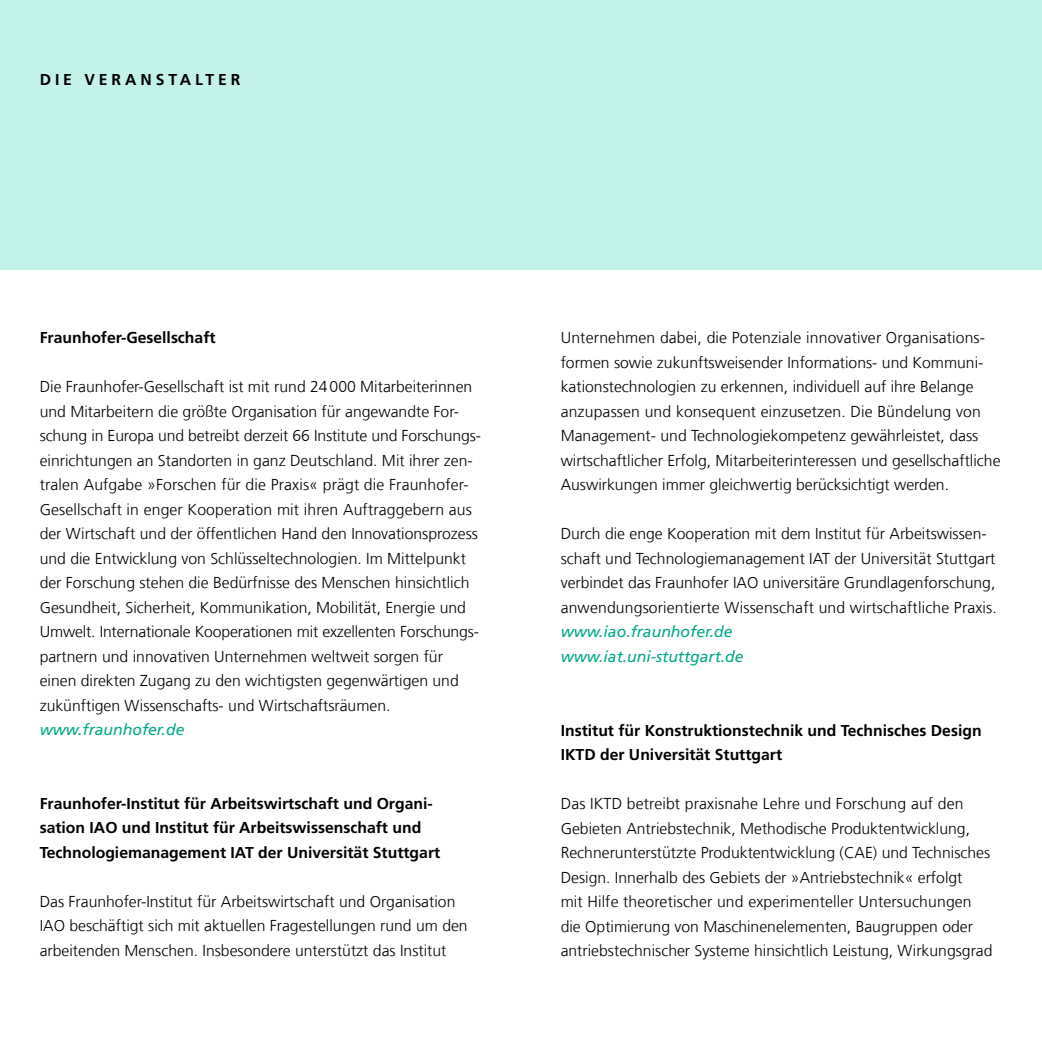
<style>
.page{position:relative;width:1042px;height:1042px;background:#fff}
.page>*{position:absolute;margin:0;border:0;box-sizing:border-box;transform-origin:0 0}
.t1{font:300 15.75px/24.5px "Frutiger LT Com";color:#000}
.t2{font:700 15.75px/24.5px "Frutiger LT Com";color:#000}
.t3{font:italic 15.75px/24.5px "Frutiger LT Com";color:#00a98a}
.t4{font:700 15.75px "Frutiger LT Com";letter-spacing:.25em;color:#000}
</style>
<div class="page">
<div style="left:0;top:0;width:536px;height:270px;background:#c3f2ea"></div>
<div style="left:506px;top:0;width:536px;height:270px;background:#c3f2ea"></div>
<p class="t4" style="left:40px;top:71px;width:202px">D ie Veranstalter</p>
<p class="t2" style="left:40px;top:325px;width:177px">Fraunhofer-Gesellschaft</p>
<p class="t1" style="left:40px;top:375px;width:443px">Die Fraunhofer-Gesellschaft ist mit rund 24000 Mitarbeiterinnen und Mitarbeitern die größte Organisation für angewandte For&shy;schung in Europa und betreibt derzeit 66 Institute und Forschungs&shy;einrichtungen an Standorten in ganz Deutschland. Mit ihrer zen&shy;tralen Aufgabe »Forschen für die Praxis« prägt die Fraunhofer-Gesellschaft in enger Kooperation mit ihren Auftraggebern aus der Wirtschaft und der öffentlichen Hand den Innovationsprozess und die Entwicklung von Schlüsseltechnologien. Im Mittelpunkt der Forschung stehen die Bedürfnisse des Menschen hinsichtlich Gesundheit, Sicherheit, Kommunikation, Mobilität, Energie und Umwelt. Internationale Kooperationen mit exzellenten Forschungs&shy;partnern und innovativen Unternehmen weltweit sorgen für einen direkten Zugang zu den wichtigsten gegenwärtigen und zukünftigen Wissenschafts- und Wirtschaftsräumen.</p>
<p class="t3" style="left:40px;top:718px;width:146px">www.fraunhofer.de</p>
<p class="t2" style="left:40px;top:791px;width:394px">Fraunhofer-Institut für Arbeitswirtschaft und Organi&shy;sation IAO und Institut für Arbeitswissenschaft und<br>Technologiemanagement IAT</p>
<p class="t2" style="left:258px;top:840px;width:184px">der Universität Stuttgart</p>
<p class="t1" style="left:40px;top:889px;width:429px">Das Fraunhofer-Institut für Arbeitswirtschaft und Organisation<br>IAO beschäftigt sich mit aktuellen Fragestellungen rund um den arbeitenden Menschen. Insbesondere unterstützt das Institut</p>
<p class="t1" style="left:561px;top:326px;width:441px">Unternehmen dabei, die Potenziale innovativer Organisations&shy;formen sowie zukunftsweisender Informations- und Kommuni&shy;kationstechnologien zu erkennen, individuell auf ihre Belange anzupassen und konsequent einzusetzen. Die Bündelung von Management- und Technologiekompetenz gewährleistet, dass wirtschaftlicher Erfolg, Mitarbeiterinteressen und gesellschaftliche Auswirkungen immer gleichwertig berücksichtigt werden.</p>
<p class="t1" style="left:561px;top:522px;width:438px">Durch die enge Kooperation mit dem Institut für Arbeitswissen&shy;schaft und Technologiemanagement IAT der Universität Stuttgart verbindet das Fraunhofer IAO universitäre Grundlagenforschung, anwendungsorientierte Wissenschaft und wirtschaftliche Praxis.</p>
<p class="t3" style="left:561px;top:620px;width:184px">www.iao.fraunhofer.de www.iat.uni-stuttgart.de</p>
<p class="t2" style="left:561px;top:718px;width:422px">Institut für Konstruktionstechnik und Technisches Design<br>IKTD der Universität Stuttgart</p>
<p class="t1" style="left:561px;top:791px;width:433px">Das IKTD betreibt praxisnahe Lehre und Forschung auf den Gebieten Antriebstechnik, Methodische Produktentwicklung, Rechnerunterstützte Produktentwicklung (CAE) und Technisches Design. Innerhalb des Gebiets der »Antriebstechnik« erfolgt<br>mit Hilfe theoretischer und experimenteller Untersuchungen die Optimierung von Maschinenelementen, Baugruppen oder antriebstechnischer Systeme hinsichtlich Leistung, Wirkungsgrad</p>
</div>
